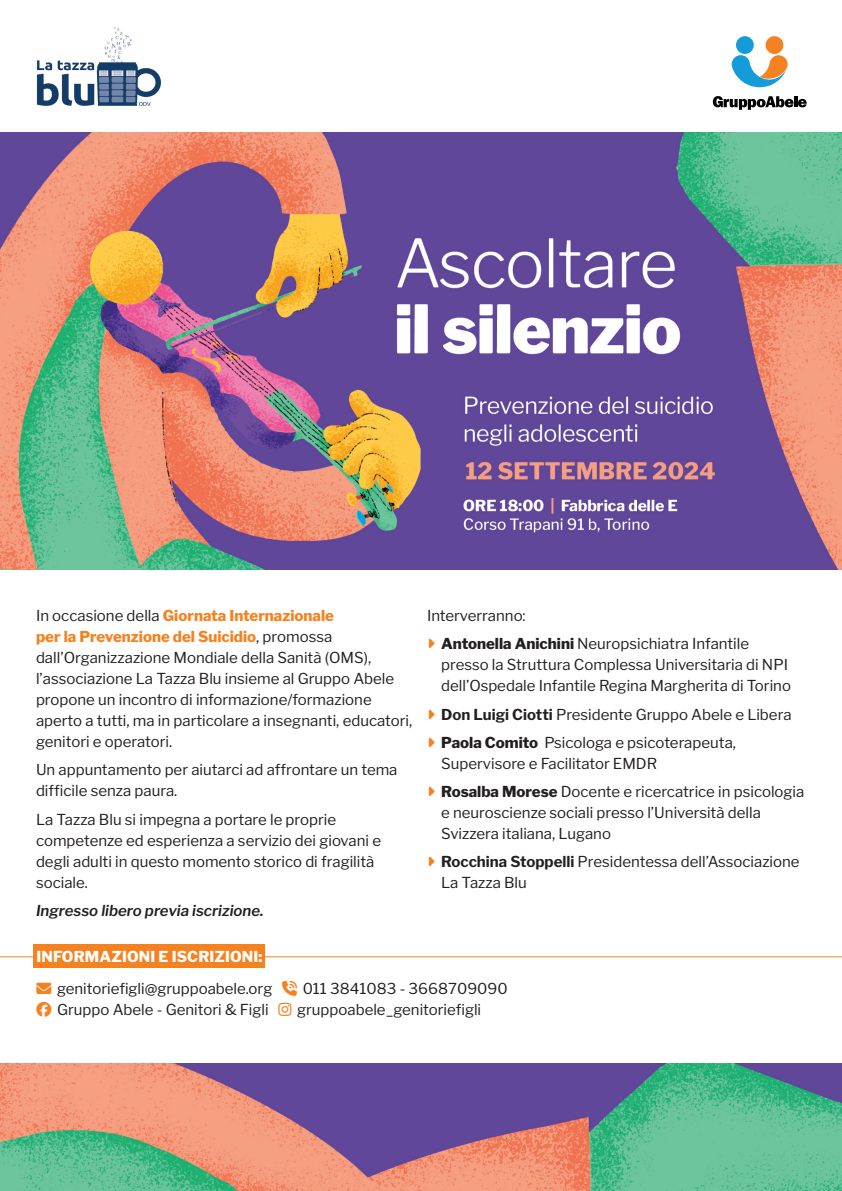
<style>
.page{position:relative;width:842px;height:1191px;background:#fff}
.page>*{position:absolute;margin:0;border:0;box-sizing:border-box;transform-origin:0 0}
.t1{font:15px/21px "Libre Franklin";color:#231f20}
.t2{font:italic 600 15px "Libre Franklin";color:#231f20}
.t3{font:800 15px "Libre Franklin";letter-spacing:.01em;color:#fff}
.s1{font-weight:800;color:#f58220}
.s2{color:#f58220}
.s3{font-weight:800}
.s4{font-weight:700}
</style>
<div class="page">
<svg style="left:713px;top:96px;width:94px;height:14px"></svg>
<div style="left:736px;top:36px;width:18px;height:18px;background:#139cd9;border-radius:50%"></div>
<div style="left:765px;top:36px;width:18px;height:18px;background:#f58220;border-radius:50%"></div>
<svg style="left:732px;top:55px;width:56px;height:32px"></svg>
<img style="left:0;top:132px;width:842px;height:437px">
<img style="left:0;top:1063px;width:842px;height:128px">
<img style="left:36px;top:27px;width:125px;height:79px">
<hr style="left:0;top:956px;width:842px;height:1px;background:#f58220">
<div style="left:34px;top:944px;width:231px;height:24px;background:#f58220"></div>
<p class="t1" style="left:36px;top:604px;width:378px">In occasione della <span class="s1">Giornata Internazionale<br>per la Prevenzione del Suicidio</span>, promossa dall’Organizzazione Mondiale della Sanità (OMS), l’associazione La Tazza Blu insieme al Gruppo Abele propone un incontro di informazione/formazione aperto a tutti, ma in particolare a insegnanti, educatori, genitori e operatori.</p>
<p class="t1" style="left:36px;top:758px;width:363px">Un appuntamento per aiutarci ad affrontare un tema difficile senza paura.</p>
<p class="t1" style="left:36px;top:807px;width:347px">La Tazza Blu si impegna a portare le proprie competenze ed esperienza a servizio dei giovani e degli adulti in questo momento storico di fragilità sociale.</p>
<p class="t2" style="left:36px;top:898px;width:229px">Ingresso libero previa iscrizione.</p>
<p class="t3" style="left:36px;top:944px;width:227px">INFORMAZIONI E ISCRIZIONI:</p>
<p class="t1" style="left:427px;top:604px;width:100px">Interverranno:</p>
<p class="t1" style="left:441px;top:632px;width:351px;text-indent:-14px"><span class="s2">★</span> <span class="s3">Antonella Anichini</span> Neuropsichiatra Infantile presso la Struttura Complessa Universitaria di NPI dell’Ospedale Infantile Regina Margherita di Torino</p>
<p class="t1" style="left:427px;top:702px;width:366px"><span class="s2">★</span> <span class="s4">Don Luigi Ciotti</span> Presidente Gruppo Abele e Libera</p>
<p class="t1" style="left:441px;top:730px;width:296px;text-indent:-14px"><span class="s2">★</span> <span class="s3">Paola Comito</span> Psicologa e psicoterapeuta,<br>Supervisore e Facilitator EMDR</p>
<p class="t1" style="left:441px;top:779px;width:365px;text-indent:-14px"><span class="s2">★</span> <span class="s3">Rosalba Morese</span> Docente e ricercatrice in psicologia e neuroscienze sociali presso l’Università della<br>Svizzera italiana, Lugano</p>
<p class="t1" style="left:441px;top:849px;width:360px;text-indent:-14px"><span class="s2">★</span> <span class="s4">Rocchina Stoppelli</span> Presidentessa dell’Associazione<br>La Tazza Blu</p>
<p class="t1" style="left:36px;top:976px;width:473px"><span class="s2">✉</span> genitoriefigli@gruppoabele.org <span class="s2">★</span> 011 3841083 - 3668709090</p>
<p class="t1" style="left:57px;top:997px;width:213px">Gruppo Abele - Genitori &amp; Figli</p>
<p class="t1" style="left:297px;top:997px;width:186px">gruppoabele_genitoriefigli</p>
</div>
